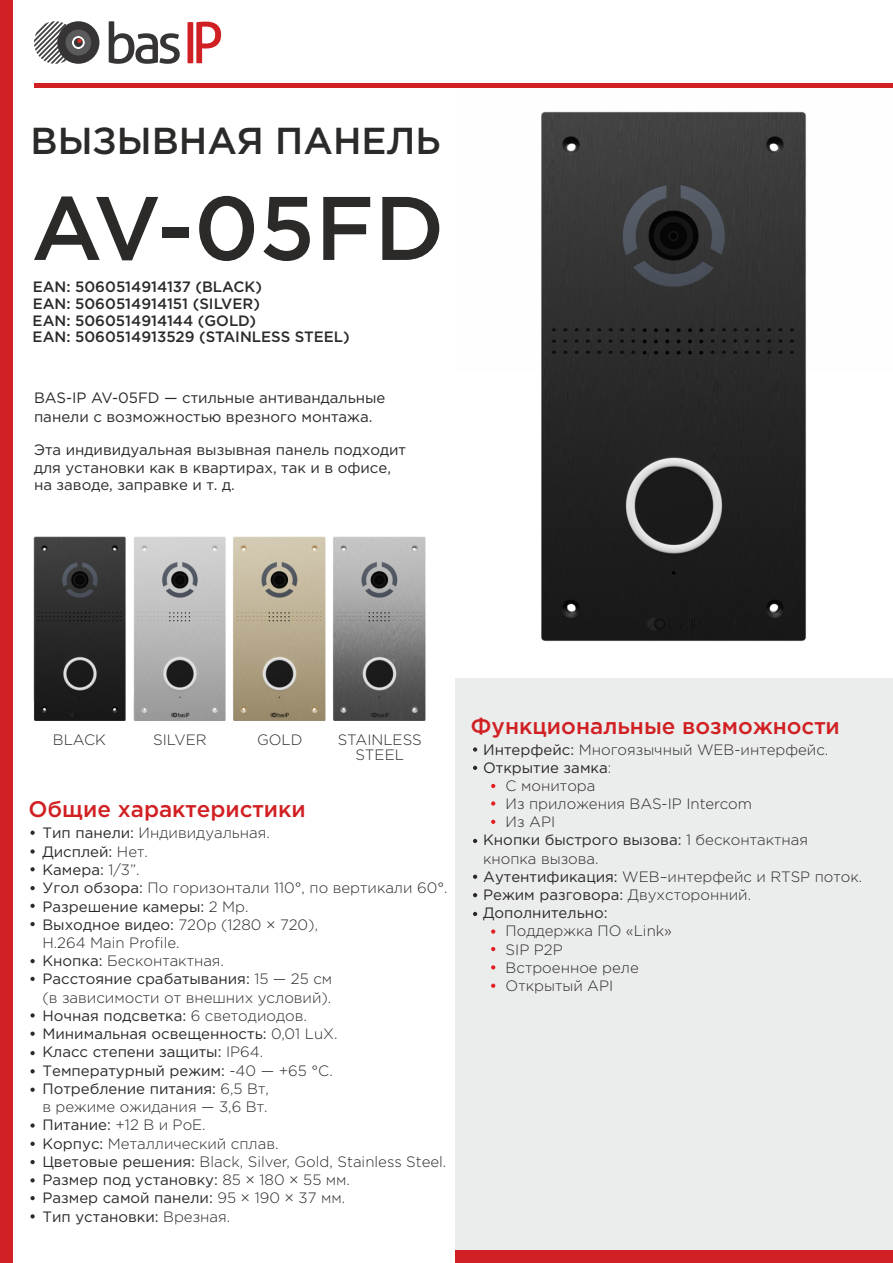
<style>
.page{position:relative;width:893px;height:1263px;background:#fff}
.page>*{position:absolute;margin:0;border:0;box-sizing:border-box;transform-origin:0 0}
.t1{font:500 90px "Gotham Pro";color:#2b2a29}
.t2{font:500 37.5px "Gotham Pro";color:#2b2a29}
.t3{font:500 22.5px "Gotham Pro";color:#d12023}
.t4{font:300 15px/18.3px "Gotham Pro";color:#2b2a29}
.t5{font:15px/18.3px "Gotham Pro";color:#2b2a29}
.t6{font:500 15px/16.8px "Gotham Pro";color:#2b2a29}
.s1{font-weight:400}
.s2{font-weight:300}
</style>
<div class="page">
<div style="left:455px;top:678px;width:438px;height:585px;background:#ebecec"></div>
<div style="left:0;top:0;width:13px;height:1263px;background:#d12023"></div>
<svg style="left:109px;top:21px;width:71px;height:43px"></svg>
<svg style="left:187px;top:22px;width:34px;height:41px"></svg>
<svg style="left:34px;top:21px;width:65px;height:43px"></svg>
<hr style="left:34px;top:83px;width:859px;height:4px;background:#d12023">
<div style="left:455px;top:1250px;width:438px;height:13px;background:#d12023"></div>
<svg style="left:30px;top:831px;width:5px;height:4px"></svg>
<svg style="left:30px;top:867px;width:5px;height:4px"></svg>
<svg style="left:30px;top:904px;width:5px;height:4px"></svg>
<svg style="left:30px;top:922px;width:5px;height:4px"></svg>
<svg style="left:30px;top:1013px;width:5px;height:4px"></svg>
<svg style="left:30px;top:1031px;width:5px;height:5px"></svg>
<svg style="left:30px;top:977px;width:5px;height:4px"></svg>
<svg style="left:30px;top:849px;width:5px;height:5px"></svg>
<svg style="left:30px;top:959px;width:5px;height:4px"></svg>
<svg style="left:30px;top:1123px;width:5px;height:5px"></svg>
<svg style="left:30px;top:1142px;width:5px;height:4px"></svg>
<svg style="left:30px;top:1160px;width:5px;height:4px"></svg>
<svg style="left:30px;top:1069px;width:5px;height:4px"></svg>
<svg style="left:30px;top:1087px;width:5px;height:5px"></svg>
<svg style="left:30px;top:886px;width:5px;height:4px"></svg>
<svg style="left:473px;top:747px;width:4px;height:5px"></svg>
<svg style="left:473px;top:766px;width:4px;height:4px"></svg>
<svg style="left:473px;top:912px;width:4px;height:4px"></svg>
<svg style="left:473px;top:839px;width:4px;height:4px"></svg>
<svg style="left:473px;top:875px;width:4px;height:4px"></svg>
<svg style="left:473px;top:893px;width:4px;height:4px"></svg>
<img style="left:33px;top:536px;width:84px;height:185px">
<img style="left:117px;top:536px;width:100px;height:185px">
<img style="left:217px;top:536px;width:100px;height:185px">
<img style="left:317px;top:536px;width:109px;height:185px">
<svg style="left:30px;top:1051px;width:5px;height:4px"></svg>
<svg style="left:30px;top:1196px;width:5px;height:4px"></svg>
<svg style="left:30px;top:1214px;width:5px;height:4px"></svg>
<svg style="left:30px;top:1178px;width:5px;height:4px"></svg>
<img style="left:541px;top:111px;width:266px;height:531px">
<svg style="left:491px;top:929px;width:4px;height:5px"></svg>
<svg style="left:491px;top:947px;width:4px;height:4px"></svg>
<svg style="left:491px;top:965px;width:4px;height:4px"></svg>
<svg style="left:491px;top:983px;width:4px;height:5px"></svg>
<svg style="left:491px;top:784px;width:4px;height:4px"></svg>
<svg style="left:491px;top:801px;width:4px;height:5px"></svg>
<svg style="left:491px;top:820px;width:4px;height:4px"></svg>
<h2 class="t2" style="left:31px;top:127px;width:412px">ВЫЗЫВНАЯ ПАНЕЛЬ</h2>
<h1 class="t1" style="left:31px;top:194px;width:415px">AV-05FD</h1>
<p class="t6" style="left:33px;top:279px;width:319px">EAN: 5060514914137 (BLACK)<br>EAN: 5060514914151 (SILVER)<br>EAN: 5060514914144 (GOLD)<br>EAN: 5060514913529 (STAINLESS STEEL)</p>
<p class="t5" style="left:34px;top:390px;width:353px">BAS-IP AV-05FD — стильные антивандальные панели с возможностью врезного монтажа.</p>
<p class="t5" style="left:34px;top:441px;width:374px">Эта индивидуальная вызывная панель подходит для установки как в квартирах, так и в офисе,</p>
<p class="t5" style="left:34px;top:476px;width:202px">на заводе, заправке и т. д.</p>
<p class="t4" style="left:53px;top:731px;width:55px">BLACK</p>
<p class="t4" style="left:153px;top:731px;width:55px">SILVER</p>
<p class="t4" style="left:257px;top:731px;width:47px">GOLD</p>
<p class="t4" style="left:338px;top:733px;width:85px;line-height:14.9px;text-align:center">STAINLESS<br>STEEL</p>
<h3 class="t3" style="left:28px;top:801px;width:279px">Общие характеристики</h3>
<p class="t4" style="left:42px;top:825px;width:407px"><span class="s1">Тип панели:</span> Индивидуальная.<br><span class="s1">Дисплей:</span> Нет.<br><span class="s1">Камера:</span> 1/3”.<br><span class="s1">Угол обзора:</span> По горизонтали 110°, по вертикали 60°.<br><span class="s1">Разрешение камеры:</span> 2 Мp.<br><span class="s1">Выходное видео:</span> 720p (1280 × 720),<br>H.264 Main Profile.<br><span class="s1">Кнопка:</span> Бесконтактная.<br><span class="s1">Расстояние срабатывания:</span> 15 — 25 см<br>(в зависимости от внешних условий).<br><span class="s1">Ночная подсветка:</span> 6 светодиодов.<br><span class="s1">Минимальная освещенность:</span> 0,01 LuX.<br><span class="s1">Класс степени защиты:</span> IP64.<br><span class="s1">Температурный режим:</span> -40 — +65 °С.<br><span class="s1">Потребление питания:</span> 6,5 Вт,<br>в режиме ожидания — 3,6 Вт.<br><span class="s1">Питание:</span> +12 В и PoE.<br><span class="s1">Корпус:</span> Металлический сплав.<br><span class="s1">Цветовые решения:</span> Black, Silver, Gold, Stainless Steel.<br><span class="s1">Размер под установку:</span> 85 × 180 × 55 мм.<br><span class="s1">Размер самой панели:</span> 95 × 190 × 37 мм.<br><span class="s1">Тип установки:</span> Врезная.</p>
<h3 class="t3" style="left:471px;top:717px;width:370px">Функциональные возможности</h3>
<p class="t4" style="left:483px;top:741px;width:347px"><span class="s1">Интерфейс:</span> Многоязычный WEB-интерфейс.</p>
<p class="t5" style="left:483px;top:759px;width:130px">Открытие замка<span class="s2">:</span></p>
<p class="t4" style="left:506px;top:777px;width:91px">С монитора</p>
<p class="t4" style="left:506px;top:795px;width:248px">Из приложения BAS-IP Intercom</p>
<p class="t4" style="left:506px;top:814px;width:51px">Из API</p>
<p class="t5" style="left:483px;top:832px;width:326px">Кнопки быстрого вызова: <span class="s2">1 бесконтактная</span></p>
<p class="t4" style="left:483px;top:850px;width:117px">кнопка вызова.</p>
<p class="t4" style="left:483px;top:868px;width:381px"><span class="s1">Аутентификация:</span> WEB–интерфейс и RTSP поток.</p>
<p class="t5" style="left:483px;top:887px;width:270px">Режим разговора: <span class="s2">Двухсторонний.</span></p>
<p class="t5" style="left:483px;top:905px;width:126px">Дополнительно:</p>
<p class="t4" style="left:506px;top:923px;width:168px">Поддержка ПО «Link»<br>SIP P2P<br>Встроенное реле<br>Открытый API</p>
</div>
